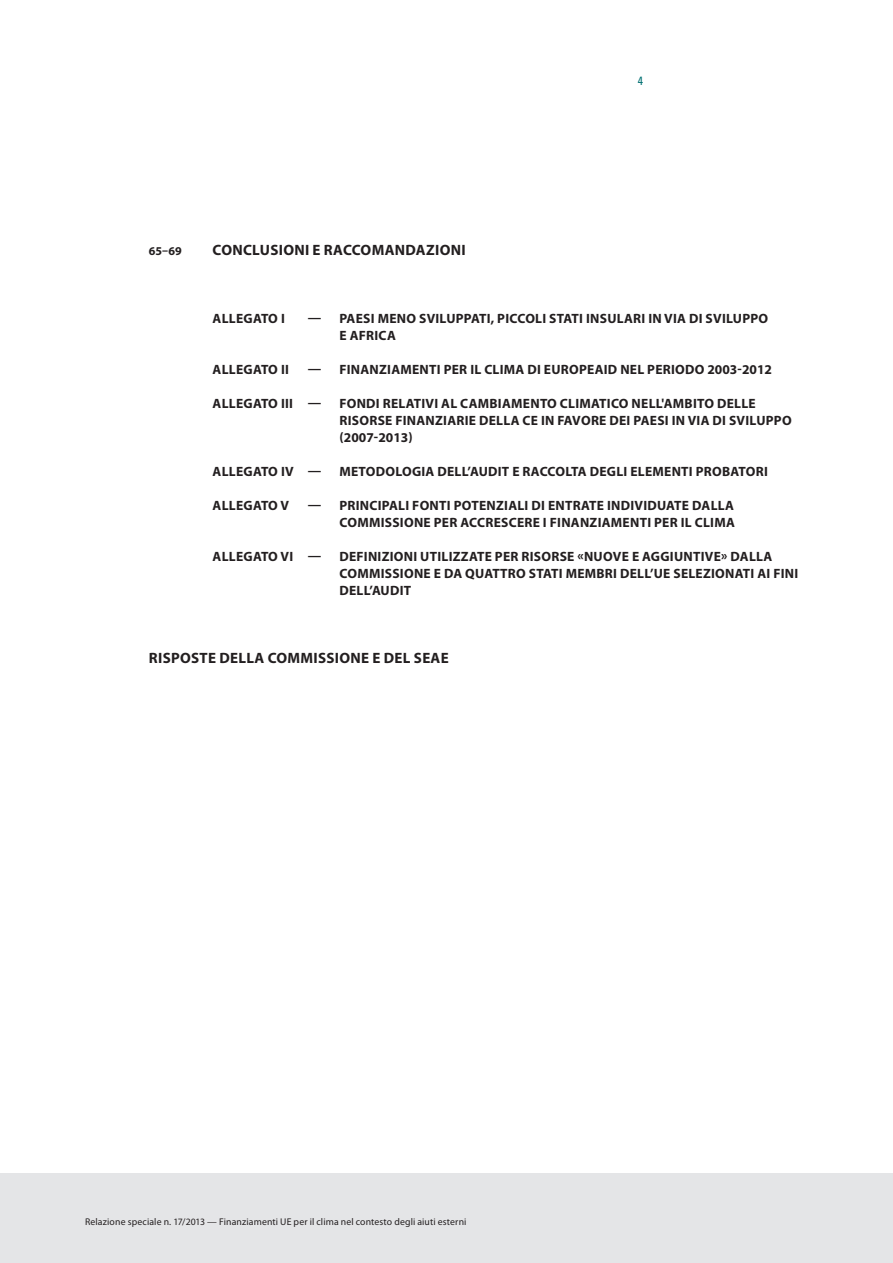
<style>
.page{position:relative;width:893px;height:1263px;background:#fff}
.page>*{position:absolute;margin:0;border:0;box-sizing:border-box;transform-origin:0 0}
.B_02_-_SOM_SOMMAIRE{font:700 15px "Myriad Pro";letter-spacing:.02em;color:#231f20}
.B_05___SOM_ANNEXE{font:700 13.5px/17px "Myriad Pro";letter-spacing:.02em;color:#231f20}
.B_02_-_SOM_SOMMAIRE-2{font:700 12px "Myriad Pro";color:#231f20}
.t1{font:condensed 12px "Univers LT Std";color:#017072}
.t2{font:9.75px "Myriad Pro";letter-spacing:.015em;color:#231f20}
</style>
<div class="page">
<div style="left:0;top:1174px;width:893px;height:89px;background:#e4e5e7"></div>
<p class="B_02_-_SOM_SOMMAIRE-2" style="left:149px;top:244px;width:34px">65–69</p>
<p class="B_02_-_SOM_SOMMAIRE" style="left:213px;top:242px;width:255px">CONCLUSIONI E RACCOMANDAZIONI</p>
<p class="t1" style="left:638px;top:73px;width:7px">4</p>
<p class="B_05___SOM_ANNEXE" style="left:213px;top:310px;width:74px">ALLEGATO I</p>
<p class="B_05___SOM_ANNEXE" style="left:339px;top:310px;width:430px;text-indent:-32px">— PAESI MENO SVILUPPATI, PICCOLI STATI INSULARI IN VIA DI SVILUPPO<br>E AFRICA</p>
<p class="B_05___SOM_ANNEXE" style="left:213px;top:361px;width:78px">ALLEGATO II</p>
<p class="B_05___SOM_ANNEXE" style="left:308px;top:361px;width:466px">— FINANZIAMENTI PER IL CLIMA DI EUROPEAID NEL PERIODO 2003-2012</p>
<p class="B_05___SOM_ANNEXE" style="left:213px;top:395px;width:110px">ALLEGATO III —</p>
<p class="B_05___SOM_ANNEXE" style="left:339px;top:395px;width:454px">FONDI RELATIVI AL CAMBIAMENTO CLIMATICO NELL'AMBITO DELLE<br>RISORSE FINANZIARIE DELLA CE IN FAVORE DEI PAESI IN VIA DI SVILUPPO (2007-2013)</p>
<p class="B_05___SOM_ANNEXE" style="left:213px;top:463px;width:110px">ALLEGATO IV —</p>
<p class="B_05___SOM_ANNEXE" style="left:339px;top:463px;width:430px">METODOLOGIA DELL’AUDIT E RACCOLTA DEGLI ELEMENTI PROBATORI</p>
<p class="B_05___SOM_ANNEXE" style="left:213px;top:497px;width:78px">ALLEGATO V</p>
<p class="B_05___SOM_ANNEXE" style="left:308px;top:497px;width:429px;text-align:right">— PRINCIPALI FONTI POTENZIALI DI ENTRATE INDIVIDUATE DALLA<br>COMMISSIONE PER ACCRESCERE I FINANZIAMENTI PER IL CLIMA</p>
<p class="B_05___SOM_ANNEXE" style="left:213px;top:548px;width:110px">ALLEGATO VI —</p>
<p class="B_05___SOM_ANNEXE" style="left:339px;top:548px;width:460px">DEFINIZIONI UTILIZZATE PER RISORSE «NUOVE E AGGIUNTIVE» DALLA<br>COMMISSIONE E DA QUATTRO STATI MEMBRI DELL’UE SELEZIONATI AI FINI<br>DELL’AUDIT</p>
<p class="B_02_-_SOM_SOMMAIRE" style="left:149px;top:650px;width:301px">RISPOSTE DELLA COMMISSIONE E DEL SEAE</p>
<p class="t2" style="left:85px;top:1216px;width:383px">Relazione speciale n. 17/2013 — Finanziamenti UE per il clima nel contesto degli aiuti esterni</p>
</div>
